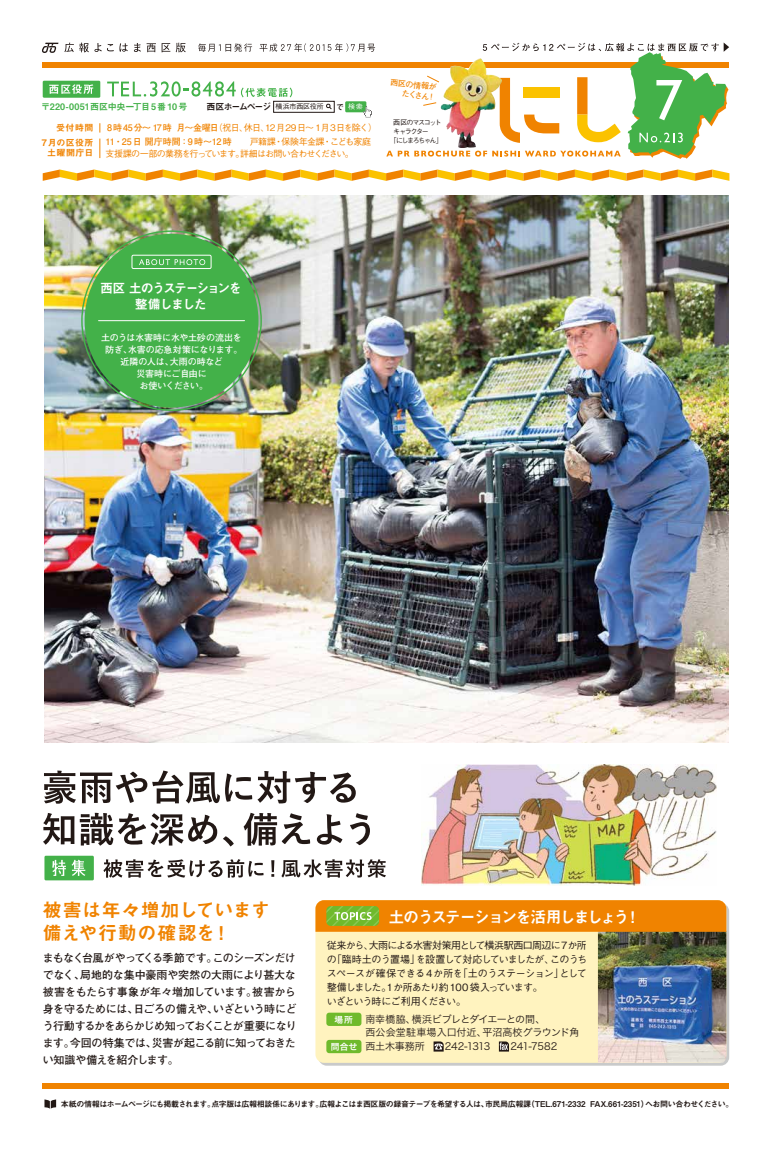
<style>
.page{position:relative;width:772px;height:1151px;background:#fff}
.page>*{position:absolute;margin:0;border:0;box-sizing:border-box;transform-origin:0 0}
.t1{font:19px/22.7px "Midashi Go Pro MB31";letter-spacing:.02em;color:#f08300}
.t2{font:16px "Midashi Go Pro MB31";letter-spacing:-.13em;color:#fff}
.t3{font:13px/16px "Midashi Go Pro MB31";letter-spacing:-.115em;color:#fff;text-align:center}
.t4{font:700 11px/17px "Futo Go B101 Pro";letter-spacing:-.045em;color:#221815;text-align:justify}
.t5{font:500 10px/14px "Gothic BBB Pro";letter-spacing:-.075em;color:#221815}
.t6{font:10px/12.5px "Hira Kaku Pro W3";letter-spacing:-.015em;color:#221815}
.t7{font:500 9px/11.4px "Gothic BBB Pro";letter-spacing:-.08em;color:#f08300}
.t8{font:700 9px/12px "Futo Go B101 Pro";letter-spacing:-.025em;color:#fff;text-align:center}
.t9{font:500 9px "Gothic BBB Pro";letter-spacing:-.045em;color:#f08300}
.t10{font:9px "Midashi Go Pro MB31";letter-spacing:.025em;color:#43b149}
.t11{font:9px "Midashi Go Pro MB31";letter-spacing:-.14em;color:#221815}
.t12{font:9px/10px "Midashi Go Pro MB31";letter-spacing:.05em;color:#f08300;text-align:right}
.t13{font:8.7px "Hira Kaku Pro W6";color:#fff}
.t14{font:8px "Midashi Go Pro MB31";letter-spacing:-.065em;color:#221815}
.t15{font:700 8px/10px "Futo Go B101 Pro";color:#f08300;text-align:right}
.t16{font:500 7px "Gothic BBB Pro";letter-spacing:-.195em;color:#221815}
.t17{font:500 7px "Gothic BBB Pro";letter-spacing:-.165em;color:#221815}
.t18{font:500 7px "Gothic BBB Pro";color:#fff}
.s1{font-family:"Gothic BBB Pro";font-weight:500;font-size:7px}
.s2{font-family:"Futo Go B101 Pro";font-weight:700}
</style>
<div class="page">
<svg style="left:318px;top:903px;width:410px;height:163px;background:#c6c4be"></svg>
<div style="left:315px;top:900px;width:410px;height:163px;background:#fff3bf;border-radius:9px"></div>
<img style="left:597px;top:932px;width:128px;height:131px">
<div style="left:43px;top:62px;width:685px;height:6px;background:#f08300"></div>
<div style="left:43px;top:1083px;width:685px;height:6px;background:#f08300"></div>
<div style="left:273px;top:101px;width:61px;height:12px;background:#fff;border:1px solid #221815"></div>
<svg style="left:326px;top:103px;width:6px;height:7px"></svg>
<div style="left:345px;top:101px;width:21px;height:11px;background:#43b149"></div>
<svg style="left:44px;top:1099px;width:12px;height:10px"></svg>
<svg style="left:107px;top:81px;width:128px;height:16px"></svg>
<svg style="left:241px;top:88px;width:51px;height:9px"></svg>
<svg style="left:64px;top:43px;width:64px;height:9px"></svg>
<svg style="left:134px;top:43px;width:51px;height:9px"></svg>
<svg style="left:42px;top:43px;width:16px;height:10px"></svg>
<div style="left:43px;top:81px;width:57px;height:17px;background:#43b149"></div>
<svg style="left:198px;top:43px;width:54px;height:9px"></svg>
<svg style="left:259px;top:43px;width:116px;height:9px"></svg>
<svg style="left:363px;top:107px;width:9px;height:10px"></svg>
<svg style="left:49px;top:84px;width:44px;height:10px"></svg>
<svg style="left:386px;top:43px;width:342px;height:116px"></svg>
<svg style="left:99px;top:139px;width:1px;height:19px"></svg>
<img style="left:44px;top:196px;width:683px;height:546px">
<svg style="left:43px;top:169px;width:686px;height:12px"></svg>
<svg style="left:315px;top:900px;width:410px;height:32px;background:#e78908"></svg>
<svg style="left:498px;top:1041px;width:10px;height:10px"></svg>
<svg style="left:433px;top:1041px;width:10px;height:10px"></svg>
<div style="left:326px;top:1013px;width:35px;height:13px;background:#6fba2c;border-radius:3px"></div>
<div style="left:84px;top:234px;width:174px;height:173px;background:#43b149;border-radius:50%"></div>
<hr style="left:98px;top:320px;width:146px;height:1px;background:#fff">
<svg style="left:139px;top:259px;width:66px;height:6px"></svg>
<div style="left:131px;top:255px;width:80px;height:14px;border:1px solid #fff"></div>
<img style="left:440px;top:58px;width:61px;height:90px">
<svg style="left:44px;top:770px;width:311px;height:34px"></svg>
<svg style="left:43px;top:813px;width:31px;height:31px"></svg>
<svg style="left:80px;top:813px;width:137px;height:33px"></svg>
<svg style="left:223px;top:836px;width:10px;height:10px"></svg>
<svg style="left:243px;top:813px;width:67px;height:33px"></svg>
<svg style="left:316px;top:814px;width:26px;height:31px"></svg>
<svg style="left:350px;top:813px;width:20px;height:32px"></svg>
<svg style="left:103px;top:859px;width:160px;height:19px"></svg>
<svg style="left:271px;top:860px;width:3px;height:17px"></svg>
<svg style="left:281px;top:859px;width:105px;height:19px"></svg>
<div style="left:44px;top:856px;width:50px;height:24px;background:#43b149"></div>
<svg style="left:52px;top:860px;width:33px;height:16px"></svg>
<div style="left:326px;top:1040px;width:35px;height:13px;background:#6fba2c;border-radius:3px"></div>
<img style="left:421px;top:764px;width:295px;height:122px">
<p class="t11" style="left:206px;top:99px;width:119px">西区ホームページ <span class="s1">横浜市西区役所</span></p>
<p class="t14" style="left:336px;top:101px;width:9px">で</p>
<p class="t10" style="left:41px;top:99px;width:148px">〒220-0051西区中央一丁目5番10号</p>
<p class="t7" style="left:106px;top:135px;width:267px"><span class="s2">11・25日 開庁時間：9 時～12 時　　</span>戸籍課・保険年金課・こども家庭支援課の一部の業務を行っています。詳細はお問い合わせください。</p>
<p class="t18" style="left:348px;top:101px;width:16px">検索</p>
<p class="t12" style="left:56px;top:122px;width:39px">受付時間</p>
<p class="t9" style="left:107px;top:121px;width:271px"><span class="s2">8時45分～ 17時 月～金曜日</span>（祝日、休日、12月29日～ 1月3日を除く）</p>
<p class="t12" style="left:42px;top:137px;width:53px">7月の区役所土曜開庁日</p>
<p class="t15" style="left:391px;top:76px;width:48px;rotate:7deg">西区の情報がたくさん！</p>
<p class="t17" style="left:393px;top:117px;width:50px">西区のマスコット</p>
<p class="t16" style="left:393px;top:126px;width:37px">キャラクター</p>
<p class="t16" style="left:389px;top:135px;width:55px">「にしまろちゃん」</p>
<p class="t3" style="left:100px;top:278px;width:143px">西区土のうステーションを整備しました</p>
<p class="t8" style="left:101px;top:330px;width:143px">土のうは水害時に水や土砂の流出を防ぎ、水害の応急対策になります。近隣の人は、大雨の時など<br>災害時にご自由に<br>お使いください。</p>
<p class="t1" style="left:43px;top:896px;width:229px">被害は年々増加しています備えや行動の確認を！</p>
<p class="t4" style="left:43px;top:948px;width:255px">まもなく台風がやってくる季節です。このシーズンだけでなく、局地的な集中豪雨や突然の大雨により甚大な被害をもたらす事象が年々増加しています。被害から身を守るためには、日ごろの備えや、いざという時にどう行動するかをあらかじめ知っておくことが重要になります。今回の特集では、災害が起こる前に知っておきたい知識や備えを紹介します。</p>
<p class="t2" style="left:388px;top:904px;width:254px">土のうステーションを活用しましょう！</p>
<p class="t5" style="left:326px;top:937px;width:262px">従来から、大雨による水害対策用として横浜駅西口周辺に7か所の「臨時土のう置場」を設置して対応していましたが、このうちスペースが確保できる4か所を「土のうステーション」として整備しました。1か所あたり約 100 袋入っています。<br>いざという時にご利用ください。</p>
<p class="t13" style="left:334px;top:1012px;width:20px">場所</p>
<p class="t13" style="left:331px;top:1039px;width:28px">問合せ</p>
<p class="t6" style="left:365px;top:1012px;width:215px">南幸橋脇、横浜ビブレとダイエーとの間、<br>西公会堂駐車場入口付近、平沼高校グラウンド角</p>
<p class="t6" style="left:365px;top:1040px;width:193px">西土木事務所　　242-1313　　241-7582</p>
<p class="t14" style="left:61px;top:1097px;width:673px">本紙の情報はホームページにも掲載されます。点字版は広報相談係にあります。広報よこはま西区版の録音テープを希望する人は、市民局広報課（TEL.671-2332 FAX.661-2351）へお問い合わせください。</p>
</div>
